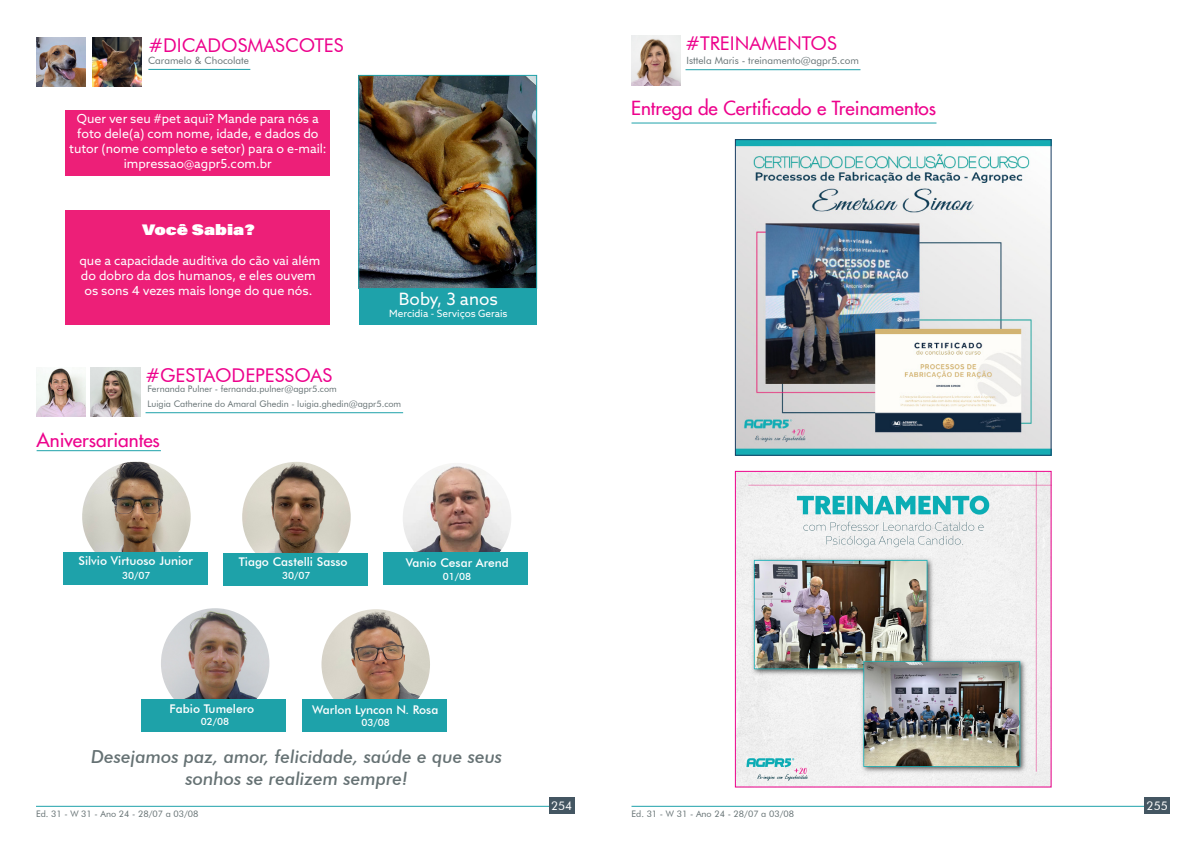
<style>
.page{position:relative;width:1191px;height:842px;background:#fff}
.page>*{position:absolute;margin:0;border:0;box-sizing:border-box;transform-origin:0 0}
.t1{font:500 19px "Futura";color:#ed028c}
.t2{font:19px "Futura BT";color:#ed028c}
.t3{font:italic 500 18px "Futura BT";color:#657173}
.t4{font:17px "Azo Sans";color:#fff}
.t5{font:900 15px "Acumin Pro Wide";color:#fff}
.t6{font:12.5px/15px "Azo Sans";color:#fff;text-align:center}
.t7{font:500 12px "Futura BT";color:#fff}
.t8{font:12px "Futura BT";color:#fff}
.t9{font:10px "Futura BT";color:#657173}
.t10{font:500 10px "Futura BT";color:#fff}
.t11{font:10px "Azo Sans";color:#fff}
.t12{font:9px "Futura BT";color:#657173}
</style>
<div class="page">
<hr style="left:36px;top:806px;width:523px;height:1px;background:#1ea2aa">
<hr style="left:631px;top:806px;width:524px;height:1px;background:#1ea2aa">
<div style="left:549px;top:798px;width:25px;height:16px;background:#445662"></div>
<div style="left:1144px;top:798px;width:26px;height:16px;background:#445662"></div>
<hr style="left:631px;top:123px;width:305px;height:1px;background:#1ea2aa">
<hr style="left:685px;top:69px;width:175px;height:1px;background:#1ea2aa">
<img style="left:631px;top:36px;width:49px;height:49px">
<img style="left:737px;top:141px;width:312px;height:313px">
<div style="left:735px;top:139px;width:316px;height:317px;border:1px solid #1b3e63"></div>
<img style="left:737px;top:473px;width:312px;height:312px">
<div style="left:735px;top:471px;width:316px;height:316px;border:1px solid #ed028c"></div>
<hr style="left:148px;top:69px;width:102px;height:1px;background:#1ea2aa">
<img style="left:37px;top:37px;width:49px;height:49px">
<img style="left:93px;top:37px;width:49px;height:49px">
<img style="left:360px;top:77px;width:175px;height:210px">
<div style="left:358px;top:75px;width:179px;height:214px;border:1px solid #1ea2aa"></div>
<div style="left:359px;top:289px;width:177px;height:35px;background:#1ea2aa"></div>
<div style="left:66px;top:110px;width:264px;height:66px;background:#ed1f78"></div>
<div style="left:66px;top:210px;width:264px;height:114px;background:#ed1f78"></div>
<img style="left:36px;top:368px;width:49px;height:49px">
<hr style="left:145px;top:412px;width:258px;height:1px;background:#1ea2aa">
<img style="left:91px;top:368px;width:49px;height:49px">
<hr style="left:37px;top:450px;width:124px;height:1px;background:#1ea2aa">
<img style="left:242px;top:462px;width:109px;height:91px">
<img style="left:161px;top:608px;width:108px;height:91px">
<img style="left:403px;top:464px;width:108px;height:88px">
<img style="left:321px;top:609px;width:109px;height:90px">
<img style="left:82px;top:461px;width:109px;height:91px">
<div style="left:223px;top:553px;width:144px;height:32px;background:#1ea2a9"></div>
<div style="left:142px;top:699px;width:144px;height:33px;background:#1ea2a9"></div>
<div style="left:383px;top:552px;width:145px;height:33px;background:#1ea2aa"></div>
<div style="left:302px;top:699px;width:145px;height:32px;background:#1ea2aa"></div>
<div style="left:63px;top:552px;width:144px;height:33px;background:#1ea2aa"></div>
<p class="t2" style="left:148px;top:33px;width:197px">#DICADOSMASCOTES</p>
<p class="t2" style="left:685px;top:32px;width:153px">#TREINAMENTOS</p>
<p class="t9" style="left:148px;top:54px;width:102px">Caramelo &amp; Chocolate</p>
<p class="t9" style="left:686px;top:54px;width:174px">Isttela Maris - treinamento@agpr5.com</p>
<p class="t6" style="left:69px;top:111px;width:259px">Quer ver seu #pet aqui? Mande para nós a foto dele(a) com nome, idade, e dados do tutor (nome completo e setor) para o e-mail: impressao@agpr5.com.br</p>
<p class="t5" style="left:142px;top:218px;width:114px">Você Sabia?</p>
<p class="t6" style="left:79px;top:253px;width:242px;text-align:left">que a capacidade auditiva do cão vai além do dobro da dos humanos, e eles ouvem os sons 4 vezes mais longe do que nós.</p>
<p class="t2" style="left:145px;top:364px;width:188px">#GESTAODEPESSOAS</p>
<p class="t12" style="left:148px;top:384px;width:191px">Fernanda Pulner - fernanda.pulner@agpr5.com</p>
<p class="t4" style="left:399px;top:288px;width:101px">Boby, 3 anos</p>
<p class="t11" style="left:389px;top:307px;width:120px">Mercidia - Serviços Gerais</p>
<p class="t12" style="left:148px;top:398px;width:255px">Luigia Catherine do Amaral Ghedin - luigia.ghedin@agpr5.com</p>
<p class="t1" style="left:36px;top:428px;width:125px">Aniversariantes</p>
<p class="t7" style="left:78px;top:554px;width:116px">Silvio Virtuoso Junior</p>
<p class="t10" style="left:122px;top:569px;width:30px">30/07</p>
<p class="t7" style="left:239px;top:555px;width:110px">Tiago Castelli Sasso</p>
<p class="t10" style="left:282px;top:569px;width:30px">30/07</p>
<p class="t7" style="left:406px;top:556px;width:105px">Vanio Cesar Arend</p>
<p class="t10" style="left:443px;top:570px;width:30px">01/08</p>
<p class="t7" style="left:170px;top:701px;width:86px">Fabio Tumelero</p>
<p class="t10" style="left:201px;top:716px;width:30px">02/08</p>
<p class="t7" style="left:312px;top:702px;width:127px">Warlon Lyncon N. Rosa</p>
<p class="t10" style="left:361px;top:717px;width:30px">03/08</p>
<p class="t3" style="left:91px;top:746px;width:412px">Desejamos paz, amor, felicidade, saúde e que seus</p>
<p class="t3" style="left:185px;top:768px;width:224px">sonhos se realizem sempre!</p>
<p class="t1" style="left:631px;top:96px;width:306px">Entrega de Certificado e Treinamentos</p>
<p class="t8" style="left:551px;top:798px;width:23px">254</p>
<p class="t8" style="left:1146px;top:798px;width:23px">255</p>
<p class="t12" style="left:36px;top:808px;width:164px">Ed. 31 - W 31 - Ano 24 - 28/07 a 03/08</p>
<p class="t12" style="left:631px;top:808px;width:164px">Ed. 31 - W 31 - Ano 24 - 28/07 a 03/08</p>
</div>
